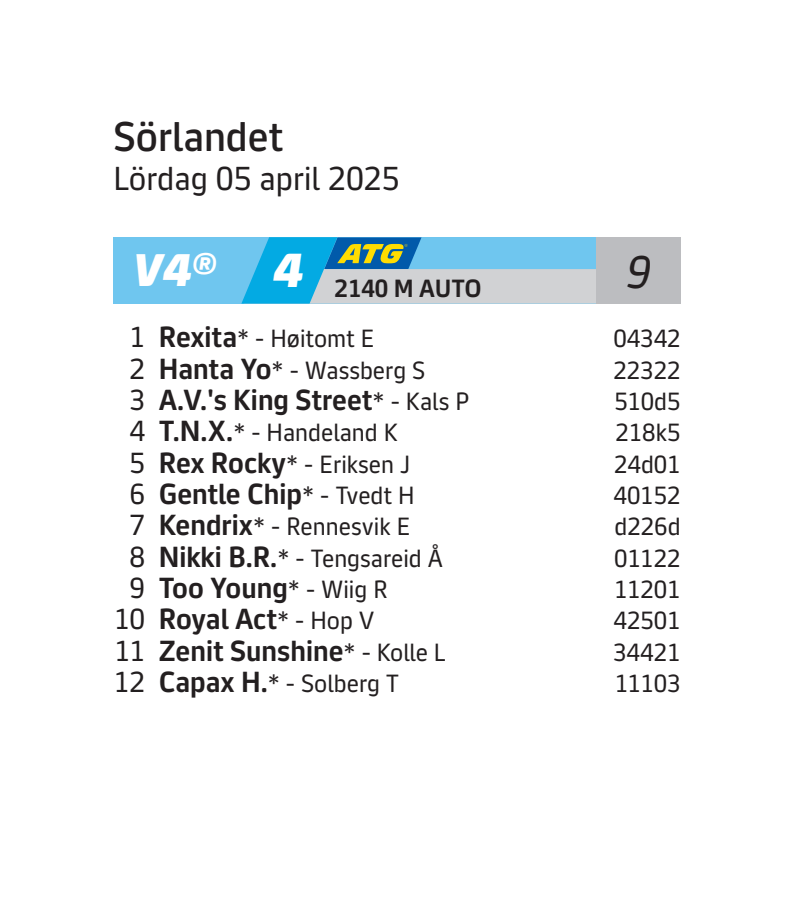
<style>
.page{position:relative;width:794px;height:908px;background:#fff}
.page>*{position:absolute;margin:0;border:0;box-sizing:border-box;transform-origin:0 0}
.t1{font:46px "ATG Rubrik";color:#fff}
.t2{font:44px "ATG Rubrik";color:#fff}
.t3{font:italic 44px "ATG Text";color:#231f20}
.t4{font:500 40px "ATG Text";color:#231f20}
.t5{font:32px "ATG Text";color:#231f20}
.HorseAndRider{font:700 28px "ATG Text";color:#231f20}
.S_REKORD{font:28px "ATG Text";color:#231f20}
.HorseAndRider-2{font:24px "ATG Text";color:#231f20}
.S_REKORD-2{font:24px "ATG Text";color:#231f20}
.t6{font:700 24px "ATG Text";color:#231f20}
.s1{font-weight:700;font-size:28px}
.s2{font-weight:400;font-size:24px}
</style>
<div class="page">
<div style="left:595px;top:237px;width:85px;height:66px;background:#bcbdc0"></div>
<svg style="left:113px;top:237px;width:483px;height:66px;background:#79bfdb"></svg>
<p class="t4" style="left:113px;top:113px;width:171px">Sörlandet</p>
<p class="t5" style="left:113px;top:159px;width:288px">Lördag 05 april 2025</p>
<p class="t2" style="left:134px;top:244px;width:83px">V4®</p>
<p class="t1" style="left:273px;top:243px;width:32px">4</p>
<p class="t6" style="left:334px;top:274px;width:149px">2140 M AUTO</p>
<p class="t3" style="left:626px;top:246px;width:26px">9</p>
<p class="S_REKORD" style="left:129px;top:320px;width:17px">1</p>
<p class="HorseAndRider-2" style="left:159px;top:324px;width:217px"><span class="s1">Rexita</span>* - Høitomt E</p>
<p class="S_REKORD-2" style="left:613px;top:324px;width:69px">04342</p>
<p class="S_REKORD" style="left:129px;top:352px;width:17px">2</p>
<p class="HorseAndRider-2" style="left:159px;top:356px;width:268px"><span class="s1">Hanta Yo</span>* - Wassberg S</p>
<p class="S_REKORD-2" style="left:613px;top:356px;width:69px">22322</p>
<p class="S_REKORD" style="left:129px;top:383px;width:17px">3</p>
<p class="HorseAndRider" style="left:159px;top:383px;width:312px">A.V.'s King Street<span class="s2">* - Kals P</span></p>
<p class="S_REKORD-2" style="left:614px;top:387px;width:68px">510d5</p>
<p class="S_REKORD" style="left:129px;top:414px;width:17px">4</p>
<p class="HorseAndRider-2" style="left:159px;top:418px;width:241px"><span class="s1">T.N.X.</span>* - Handeland K</p>
<p class="S_REKORD-2" style="left:615px;top:418px;width:67px">218k5</p>
<p class="S_REKORD" style="left:129px;top:446px;width:17px">5</p>
<p class="HorseAndRider-2" style="left:159px;top:449px;width:253px"><span class="s1">Rex Rocky</span>* - Eriksen J</p>
<p class="S_REKORD-2" style="left:614px;top:449px;width:68px">24d01</p>
<p class="S_REKORD" style="left:129px;top:477px;width:17px">6</p>
<p class="HorseAndRider" style="left:159px;top:477px;width:257px">Gentle Chip<span class="s2">* - Tvedt H</span></p>
<p class="S_REKORD-2" style="left:613px;top:481px;width:68px">40152</p>
<p class="S_REKORD" style="left:129px;top:508px;width:17px">7</p>
<p class="HorseAndRider-2" style="left:159px;top:512px;width:253px"><span class="s1">Kendrix</span>* - Rennesvik E</p>
<p class="S_REKORD-2" style="left:614px;top:512px;width:67px">d226d</p>
<p class="S_REKORD" style="left:129px;top:540px;width:17px">8</p>
<p class="HorseAndRider-2" style="left:159px;top:543px;width:286px"><span class="s1">Nikki B.R.</span>* - Tengsareid Å</p>
<p class="S_REKORD-2" style="left:614px;top:543px;width:68px">01122</p>
<p class="S_REKORD" style="left:129px;top:571px;width:17px">9</p>
<p class="HorseAndRider" style="left:159px;top:570px;width:230px">Too Young<span class="s2">* - Wiig R</span></p>
<p class="S_REKORD-2" style="left:614px;top:575px;width:68px">11201</p>
<p class="S_REKORD" style="left:114px;top:602px;width:33px">10</p>
<p class="HorseAndRider" style="left:159px;top:602px;width:217px">Royal Act<span class="s2">* - Hop V</span></p>
<p class="S_REKORD-2" style="left:613px;top:606px;width:68px">42501</p>
<p class="S_REKORD" style="left:114px;top:633px;width:32px">11</p>
<p class="HorseAndRider" style="left:159px;top:633px;width:288px">Zenit Sunshine<span class="s2">* - Kolle L</span></p>
<p class="S_REKORD-2" style="left:613px;top:637px;width:69px">34421</p>
<p class="S_REKORD" style="left:114px;top:665px;width:33px">12</p>
<p class="HorseAndRider-2" style="left:159px;top:669px;width:242px"><span class="s1">Capax H.</span>* - Solberg T</p>
<p class="S_REKORD-2" style="left:615px;top:669px;width:67px">11103</p>
</div>
